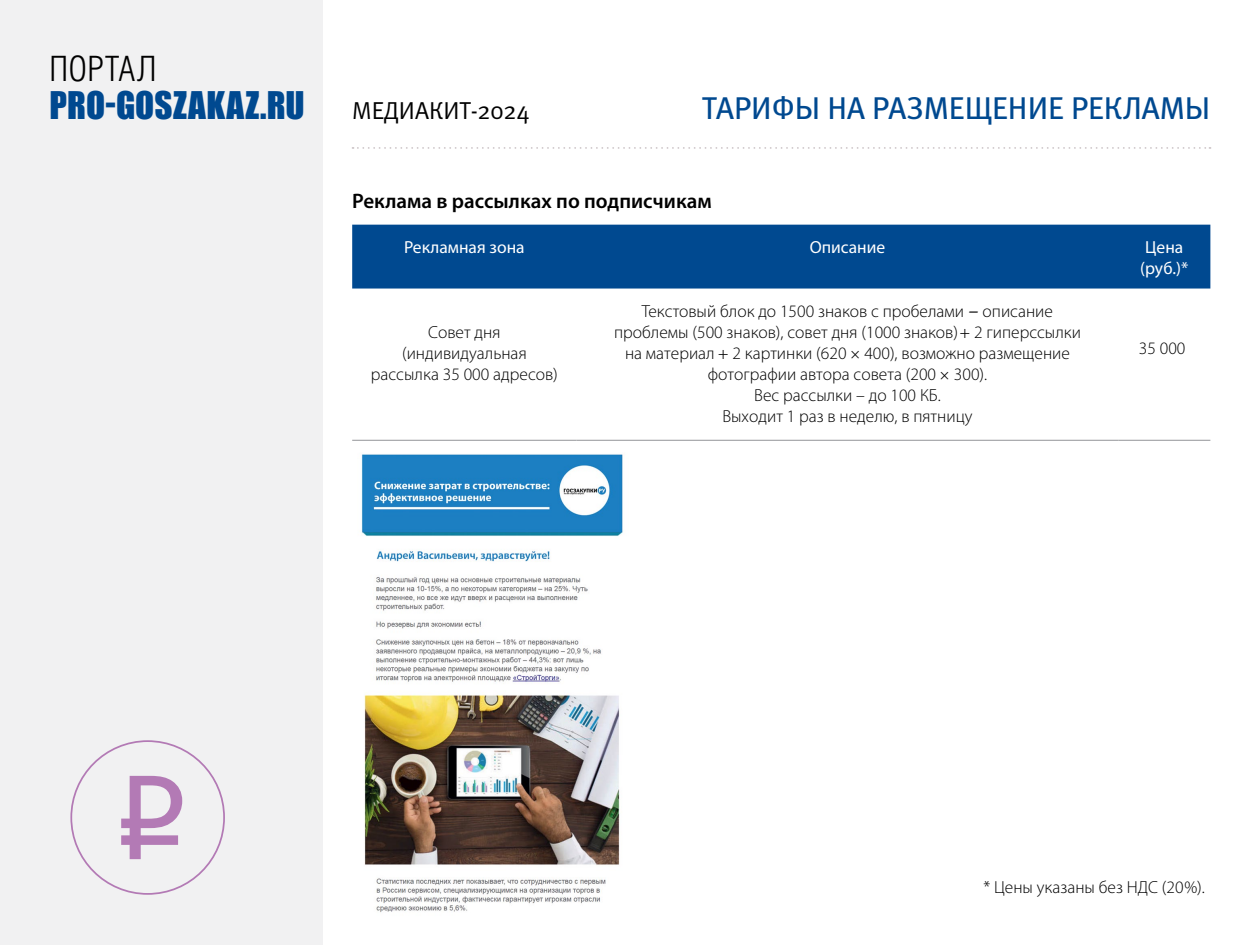
<style>
.page{position:relative;width:1260px;height:945px;background:#fff}
.page>*{position:absolute;margin:0;border:0;box-sizing:border-box;transform-origin:0 0}
.t1{font:35px "Impact";letter-spacing:.01em;color:#004990}
.t2{font:35px "Helios Cond Light C";letter-spacing:.005em;color:#000}
.t3{font:31.5px "Meta Book LFC";color:#004990}
.t4{font:24.5px "Meta Normal C";color:#000}
.t5{font:600 21px "Myriad Pro";color:#000}
.t6{font:300 17.5px/21px "Myriad Pro";color:#000;text-align:center}
.t7{font:17.5px/21px "Myriad Pro";color:#fff}
.s1{font-family:"Meta Pro"}
.s2{font-family:"PT Serif";font-weight:400;font-style:italic}
</style>
<div class="page">
<div style="left:0;top:0;width:322px;height:945px;background:#f1f1f2"></div>
<svg style="left:353px;top:147px;width:858px;height:2px"></svg>
<svg style="left:121px;top:776px;width:61px;height:83px"></svg>
<div style="left:352px;top:225px;width:858px;height:64px;background:#004990"></div>
<hr style="left:352px;top:440px;width:225px;height:1px;background:#939598">
<hr style="left:577px;top:440px;width:541px;height:1px;background:#939598">
<hr style="left:1118px;top:440px;width:92px;height:1px;background:#939598">
<img style="left:361px;top:454px;width:262px;height:459px">
<h1 class="t2" style="left:50px;top:49px;width:108px">Портал</h1>
<h1 class="t1" style="left:50px;top:78px;width:257px">PRO-GOSZAKAZ.RU</h1>
<h2 class="t3" style="left:702px;top:90px;width:510px">Тарифы на размещение рекламы</h2>
<h3 class="t4" style="left:352px;top:97px;width:179px">Медиакит-202<span class="s1">4</span></h3>
<p class="t5" style="left:352px;top:187px;width:361px">Реклама в рассылках по подписчикам</p>
<p class="t7" style="left:404px;top:236px;width:122px">Рекламная зона</p>
<p class="t7" style="left:810px;top:236px;width:77px">Описание</p>
<p class="t7" style="left:1140px;top:236px;width:50px">Цена (руб.)*</p>
<p class="t6" style="left:371px;top:321px;width:188px">Совет дня (индивидуальная рассылка 35 000 адресов)</p>
<p class="t6" style="left:614px;top:301px;width:468px">Текстовый блок до 1500 знаков с пробелами <span class="s2">–</span> описание проблемы (500 знаков), совет дня (1000 знаков) 2 гиперссылки на материал 2 картинки (620 400), возможно размещение фотографии автора совета (200 300).<br>Вес рассылки – до 100 КБ.<br>Выходит 1 раз в неделю, в пятницу</p>
<p class="t6" style="left:1139px;top:337px;width:48px">35 000</p>
<p class="t6" style="left:983px;top:876px;width:223px">* Цены указаны без НДС (20%).</p>
</div>
